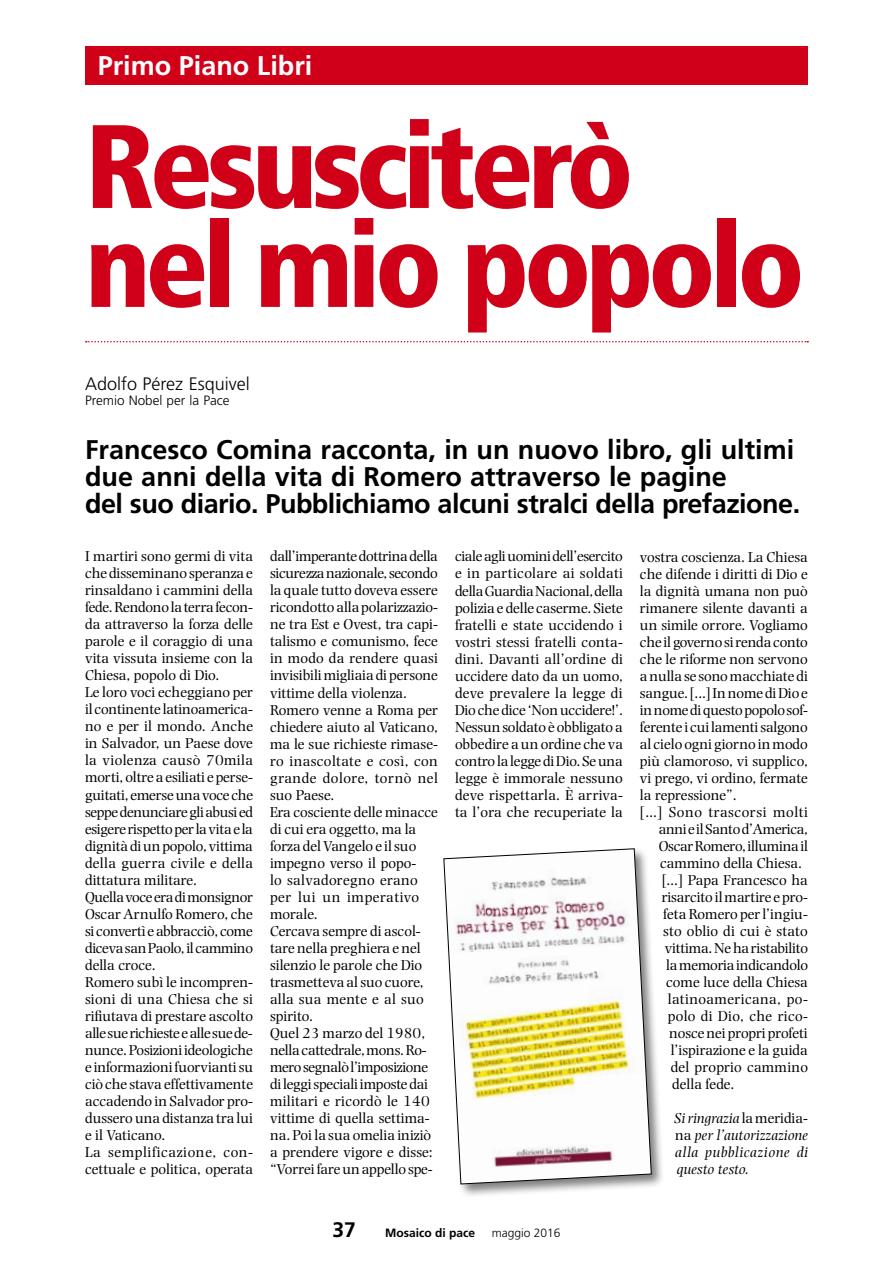
<style>
.page{position:relative;width:893px;height:1263px;background:#fff}
.page>*{position:absolute;margin:0;border:0;box-sizing:border-box;transform-origin:0 0}
.t1{font:900 condensed 118.5px/99px "Frutiger LT Std";letter-spacing:-.05em;color:#d10019}
.t2{font:700 27px/27px "Frutiger LT Std";color:#000}
.t3{font:700 27px "Frutiger LT Std";color:#fff}
.t4{font:700 21px "Frutiger LT Std";color:#000}
.t5{font:300 18px "Frutiger LT Std";color:#000}
.t6{font:15px/17px "Photina MT Std";color:#000}
.t7{font:italic 15px/17px "Photina MT Std";color:#000;text-align:justify}
.t8{font:15px "Photina MT Std";letter-spacing:-.02em;color:#000}
.t9{font:15px "Photina MT Std";letter-spacing:-.025em;color:#000}
.t10{font:15px "Photina MT Std";letter-spacing:.035em;color:#000}
.t11{font:15px "Photina MT Std";letter-spacing:.025em;color:#000}
.t12{font:15px "Photina MT Std";letter-spacing:.02em;color:#000}
.t13{font:300 13.5px "Frutiger LT Std";color:#000}
.t14{font:700 12px "Frutiger LT Std";color:#000}
.t15{font:300 12px "Frutiger LT Std";color:#000}
.s1{font-style:normal}
</style>
<div class="page">
<div style="left:85px;top:47px;width:723px;height:38px;background:#d10019"></div>
<svg style="left:86px;top:341px;width:722px;height:1px"></svg>
<div style="left:441px;top:846px;width:224px;height:351px;background:#000;opacity:.5"></div>
<svg style="left:443px;top:848px;width:209px;height:336px"></svg>
<h2 class="t3" style="left:98px;top:50px;width:216px">Primo Piano Libri</h2>
<h1 class="t1" style="left:85px;top:117px;width:721px">Resusciterò nel mio popolo</h1>
<p class="t5" style="left:85px;top:374px;width:166px">Adolfo Pérez Esquivel</p>
<p class="t13" style="left:85px;top:393px;width:146px">Premio Nobel per la Pace</p>
<h2 class="t2" style="left:85px;top:436px;width:717px">Francesco Comina racconta, in un nuovo libro, gli ultimi due anni della vita di Romero attraverso le pagine<br>del suo diario. Pubblichiamo alcuni stralci della prefazione.</h2>
<p class="t6" style="left:85px;top:548px;width:170px">I martiri sono germi di vita che disseminano speranza e rinsaldano i cammini della fede. Rendono la terra fecon&shy;da attraverso la forza delle parole e il coraggio di una vita vissuta insieme con la<br>Chiesa, popolo di Dio.<br>Le loro voci echeggiano per il continente latinoamerica&shy;no e per il mondo. Anche in Salvador, un Paese dove la violenza causò 70mila morti, oltre a esiliati e perse&shy;guitati, emerse una voce che seppe denunciare gli abusi ed esigere rispetto per la vita e la dignità di un popolo, vittima della guerra civile e della dittatura militare.<br>Quella voce era di monsignor<br>Oscar Arnulfo Romero, che si convertì e abbracciò, come diceva san Paolo, il cammino della croce.<br>Romero subì le incompren&shy;sioni di una Chiesa che si rifiutava di prestare ascolto alle sue richieste e alle sue de&shy;nunce. Posizioni ideologiche e informazioni fuorvianti su ciò che stava effettivamente accadendo in Salvador pro&shy;dussero una distanza tra lui e il Vaticano.<br>La semplificazione, con&shy;cettuale e politica, operata</p>
<p class="t6" style="left:270px;top:548px;width:170px">dall’imperante dottrina della sicurezza nazionale, secondo la quale tutto doveva essere ricondotto alla polarizzazio&shy;ne tra Est e Ovest, tra capi&shy;talismo e comunismo, fece in modo da rendere quasi invisibili migliaia di persone vittime della violenza.<br>Romero venne a Roma per chiedere aiuto al Vaticano, ma le sue richieste rimase&shy;ro inascoltate e così, con grande dolore, tornò nel suo Paese.<br>Era cosciente delle minacce di cui era oggetto, ma la forza del Vangelo e il suo impegno verso il popo-<br>lo salvadoregno erano per lui un imperativo morale.<br>Cercava sempre di ascol&shy;tare nella preghiera e nel silenzio le parole che Dio trasmetteva al suo cuore, alla sua mente e al suo spirito.<br>Quel 23 marzo del 1980, nella cattedrale, mons. Ro&shy;mero segnalò l’imposizione di leggi speciali imposte dai militari e ricordò le 140 vittime di quella settima&shy;na. Poi la sua omelia iniziò a prendere vigore e disse: “Vorrei fare un appello spe-</p>
<p class="t6" style="left:455px;top:548px;width:170px;text-align:justify">ciale agli uomini dell’esercito e in particolare ai soldati della Guardia Nacional, della polizia e delle caserme. Siete fratelli e state uccidendo i vostri stessi fratelli conta&shy;dini. Davanti all’ordine di uccidere dato da un uomo, deve prevalere la legge di Dio che dice ‘Non uccidere!’.<br>Nessun soldato è obbligato a obbedire a un ordine che va contro la legge di Dio. Se una legge è immorale nessuno deve rispettarla. È arriva&shy;ta l’ora che recuperiate la</p>
<p class="t6" style="left:640px;top:548px;width:169px">vostra coscienza. La Chiesa</p>
<p class="t6" style="left:640px;top:565px;width:169px">che difende i diritti di Dio e</p>
<p class="t6" style="left:640px;top:582px;width:169px">la dignità umana non può</p>
<p class="t6" style="left:640px;top:599px;width:169px">rimanere silente davanti a</p>
<p class="t6" style="left:640px;top:616px;width:169px">un simile orrore. Vogliamo</p>
<p class="t6" style="left:640px;top:633px;width:169px">che il governo si renda conto</p>
<p class="t6" style="left:640px;top:650px;width:169px">che le riforme non servono</p>
<p class="t6" style="left:640px;top:667px;width:169px">a nulla se sono macchiate di</p>
<p class="t6" style="left:640px;top:684px;width:169px">sangue. [...] In nome di Dio e</p>
<p class="t8" style="left:640px;top:701px;width:169px">in nome di questo popolo sof-</p>
<p class="t6" style="left:640px;top:718px;width:169px">ferente i cui lamenti salgono</p>
<p class="t6" style="left:640px;top:735px;width:169px">al cielo ogni giorno in modo</p>
<p class="t6" style="left:640px;top:752px;width:169px">più clamoroso, vi supplico,</p>
<p class="t6" style="left:640px;top:769px;width:169px">vi prego, vi ordino, fermate</p>
<p class="t6" style="left:640px;top:786px;width:98px">la repressione”.</p>
<p class="t10" style="left:640px;top:803px;width:170px">[…] Sono trascorsi molti</p>
<p class="t9" style="left:659px;top:820px;width:151px">anni e il Santo d’America,</p>
<p class="t8" style="left:659px;top:837px;width:151px">Oscar Romero, illumina il</p>
<p class="t6" style="left:660px;top:854px;width:143px">cammino della Chiesa.</p>
<p class="t6" style="left:662px;top:871px;width:148px">[…] Papa Francesco ha</p>
<p class="t6" style="left:662px;top:888px;width:148px">risarcito il martire e pro-</p>
<p class="t6" style="left:663px;top:905px;width:146px">feta Romero per l’ingiu-</p>
<p class="t6" style="left:663px;top:922px;width:146px">sto oblio di cui è stato</p>
<p class="t6" style="left:665px;top:939px;width:145px">vittima. Ne ha ristabilito</p>
<p class="t6" style="left:666px;top:956px;width:143px">la memoria indicandolo</p>
<p class="t6" style="left:666px;top:973px;width:143px">come luce della Chiesa</p>
<p class="t11" style="left:668px;top:990px;width:142px">latinoamericana, po-</p>
<p class="t12" style="left:668px;top:1007px;width:142px">polo di Dio, che rico-</p>
<p class="t6" style="left:669px;top:1024px;width:140px">nosce nei propri profeti</p>
<p class="t6" style="left:671px;top:1041px;width:139px">l’ispirazione e la guida</p>
<p class="t6" style="left:671px;top:1058px;width:139px">del proprio cammino</p>
<p class="t6" style="left:672px;top:1075px;width:64px">della fede.</p>
<p class="t7" style="left:674px;top:1109px;width:136px">Si ringrazia <span class="s1">la meridia&shy;na</span> per l’autorizzazione alla pubblicazione di questo testo.</p>
<h3 class="t4" style="left:332px;top:1217px;width:25px">37</h3>
<p class="t14" style="left:385px;top:1226px;width:91px">Mosaico di pace</p>
<p class="t15" style="left:492px;top:1226px;width:70px">maggio 2016</p>
</div>
